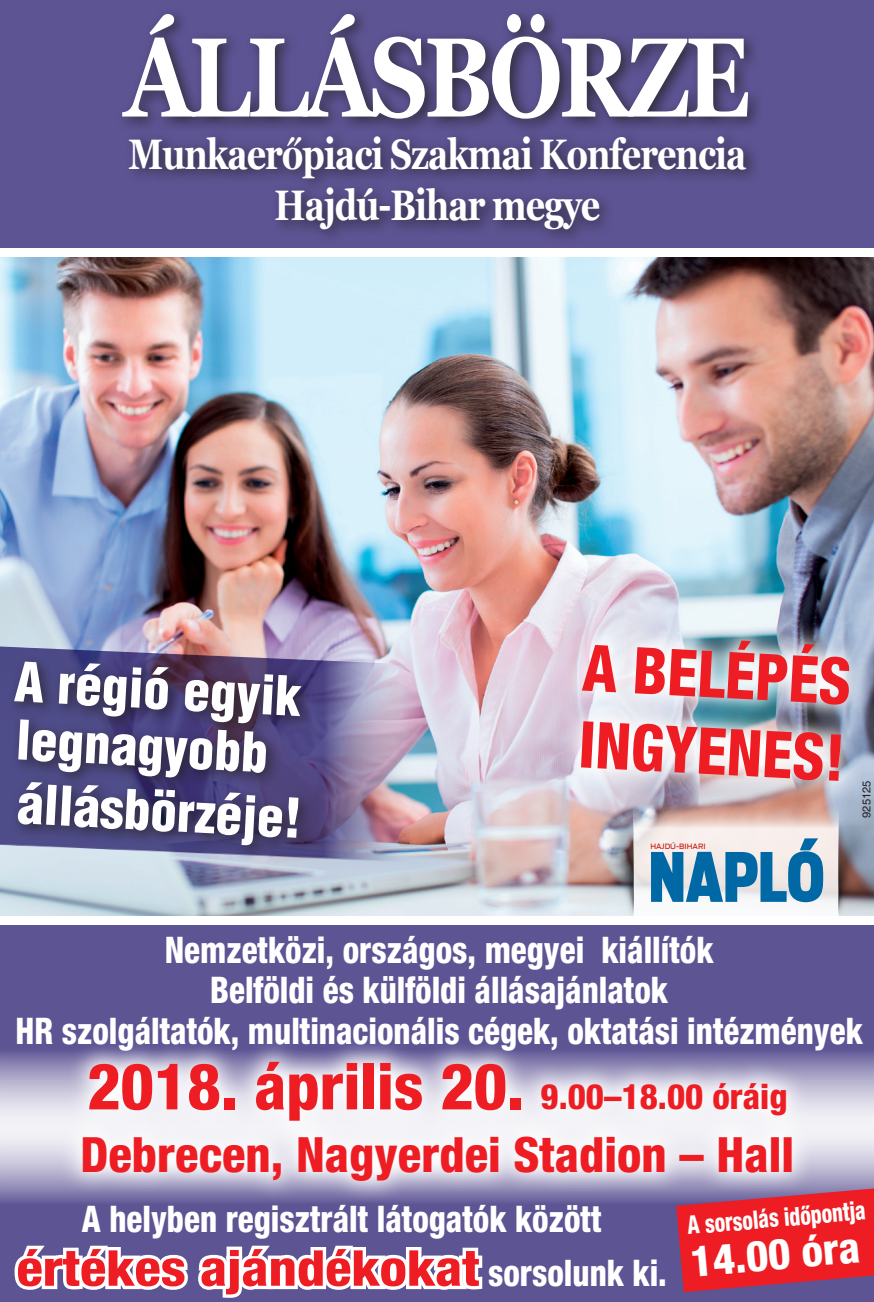
<style>
.page{position:relative;width:874px;height:1302px;background:#fff}
.page>*{position:absolute;margin:0;border:0;box-sizing:border-box;transform-origin:0 0}
.t1{font:700 112.27px "Georgia";letter-spacing:-.04em;color:#fff;scale:.8 1}
.t2{font:800 condensed 64.58px/76.7px "Helvetica M";color:#ee1d23;scale:.93 1}
.t3{font:800 condensed 64.35px "Helvetica M";color:#ee1d23}
.t4{font:900 condensed 53.32px/57.8px "Helvetica LT";color:#fff}
.t5{font:800 condensed 49.5px "Helvetica M";color:#ee1d23;scale:1.1 1}
.t6{font:800 condensed 48.6px "Helvetica M";color:#ee1d23}
.t7{font:700 42.52px/51.5px "Georgia";letter-spacing:-.03em;color:#fff;text-align:center;scale:.8 1}
.t8{font:800 condensed 42.52px "Helvetica M";color:#fff}
.t9{font:800 condensed 36.68px/40.5px "Helvetica M";color:#fff;text-align:center;scale:.9 1}
.t10{font:800 condensed 25.43px "Helvetica M";color:#fff;scale:.82 1}
.t11{font:11.25px "Helvetica";color:#231f20}
.t12{font:500 7.2px "Antenna";color:#c8241b}
.s1{font-size:34.88px}
.s2{font-size:36.68px;color:#fff}
</style>
<div class="page">
<img style="left:0;top:257px;width:874px;height:658px">
<div style="left:633px;top:802px;width:206px;height:114px;background:#fff"></div>
<svg style="left:651px;top:895px;width:172px;height:7px"></svg>
<img style="left:585px;top:895px;width:48px;height:21px">
<img style="left:838px;top:895px;width:36px;height:21px">
<div style="left:0;top:0;width:874px;height:247px;background:#5d5494"></div>
<div style="left:0;top:924px;width:874px;height:221px;background:#5d5494"></div>
<svg style="left:0;top:1108px;width:874px;height:193px;background:#7770a5"></svg>
<div style="left:121px;top:127px;width:753px;height:149px;background:#231f20;opacity:.75"></div>
<div style="left:114px;top:6px;width:760px;height:178px;background:#231f20;opacity:.75"></div>
<svg style="left:11px;top:1241px;width:475px;height:59px"></svg>
<img style="left:546px;top:604px;width:328px;height:291px">
<svg style="left:57px;top:1045px;width:817px;height:199px;background:#bcb8d2"></svg>
<img style="left:0;top:642px;width:420px;height:225px">
<div style="left:6px;top:653px;width:548px;height:266px;background:#231f20;opacity:.75"></div>
<svg style="left:676px;top:1188px;width:198px;height:103px;background:#d82938"></svg>
<h1 class="t1" style="left:125px;top:5px;width:783px">állásb örze</h1>
<p class="t7" style="left:128px;top:128px;width:774px">Munkaerőpiaci Szakmai Konferencia<br>Hajdú-Bihar megye</p>
<h2 class="t2" style="left:585px;top:628px;width:290px;rotate:3deg">A Belépés ingyenes!</h2>
<h3 class="t4" style="left:16px;top:650px;width:289px;rotate:3deg">A régió egyik legnagyobb</h3>
<h3 class="t4" style="left:19px;top:772px;width:286px;rotate:3deg">állásbörzéje!</h3>
<p class="t11" style="left:860px;top:817px;width:39px;rotate:-90deg">925125</p>
<p class="t12" style="left:650px;top:842px;width:57px">HAJDÚ-BIHARI</p>
<p class="t9" style="left:15px;top:928px;width:943px">Nemzetközi, országos, megyei kiállítók<br>Belföldi és külföldi állásajánlatok<br>HR szolgáltatók, multinacionális cégek, oktatási intézmények</p>
<h3 class="t3" style="left:87px;top:1046px;width:702px">2018. április 20. <span class="s1">9.00–18.00 óráig</span></h3>
<h3 class="t6" style="left:81px;top:1124px;width:715px">Debrecen, Nagyerdei Stadion – Hall</h3>
<p class="t9" style="left:82px;top:1197px;width:579px">A helyben regisztrált látogatók között</p>
<h3 class="t5" style="left:16px;top:1237px;width:593px">értékes ajándékokat <span class="s2">sorsolunk ki.</span></h3>
<p class="t10" style="left:686px;top:1209px;width:219px;rotate:-5deg">A sorsolás időpontja</p>
<p class="t8" style="left:688px;top:1235px;width:171px;rotate:-5deg">14.00 óra</p>
</div>
